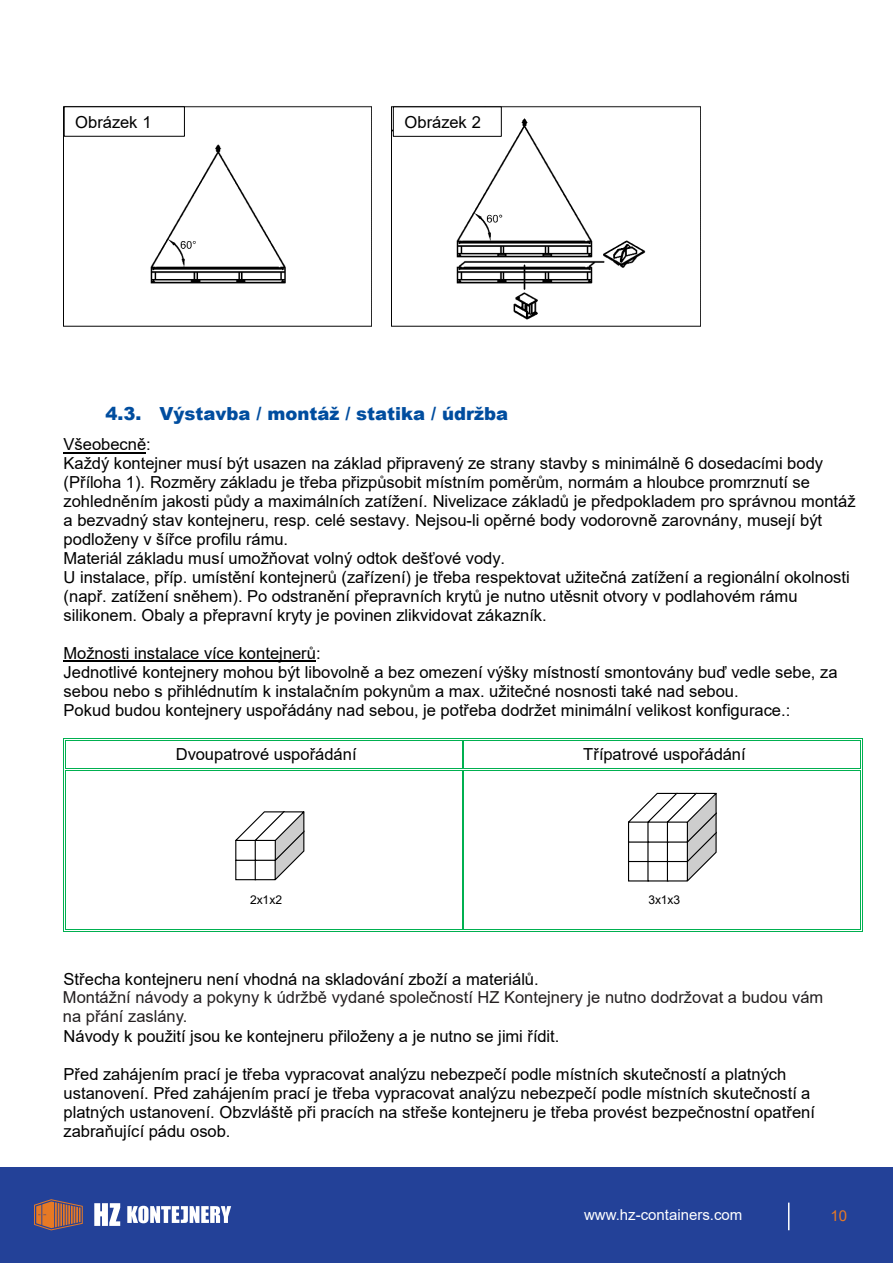
<style>
.page{position:relative;width:893px;height:1263px;background:#fff}
.page>*{position:absolute;margin:0;border:0;box-sizing:border-box;transform-origin:0 0}
.t1{font:900 18px "Arial";color:#004d9f}
.t2{font:16.5px/18.9px "Arial";color:#000}
.t3{font:16.5px/19.8px "Arial";color:#231f20}
.t4{font:15px "Arial";color:#fff}
.t5{font:15px "Arial";color:#e67925}
.t6{font:12px "Arial";letter-spacing:-.005em;color:#000}
</style>
<div class="page">
<hr style="left:64px;top:452px;width:82px;height:1px;background:#000">
<hr style="left:64px;top:661px;width:252px;height:1px;background:#000">
<hr style="left:66px;top:738px;width:396px;height:1px;background:#00b050">
<hr style="left:66px;top:740px;width:396px;height:1px;background:#00b050">
<hr style="left:464px;top:738px;width:396px;height:1px;background:#00b050">
<hr style="left:464px;top:740px;width:396px;height:1px;background:#00b050">
<svg style="left:64px;top:738px;width:2px;height:33px"></svg>
<hr style="left:66px;top:769px;width:396px;height:1px;background:#00b050">
<hr style="left:66px;top:770px;width:396px;height:1px;background:#00b050">
<svg style="left:462px;top:738px;width:2px;height:33px"></svg>
<hr style="left:464px;top:769px;width:396px;height:1px;background:#00b050">
<hr style="left:464px;top:770px;width:396px;height:1px;background:#00b050">
<svg style="left:860px;top:738px;width:3px;height:33px"></svg>
<hr style="left:65px;top:771px;width:1px;height:158px;background:#00b050">
<hr style="left:64px;top:771px;width:1px;height:158px;background:#00b050">
<hr style="left:66px;top:931px;width:396px;height:1px;background:#00b050">
<hr style="left:66px;top:929px;width:396px;height:1px;background:#00b050">
<hr style="left:463px;top:771px;width:1px;height:158px;background:#00b050">
<hr style="left:462px;top:771px;width:1px;height:158px;background:#00b050">
<hr style="left:464px;top:931px;width:396px;height:1px;background:#00b050">
<hr style="left:464px;top:929px;width:396px;height:1px;background:#00b050">
<hr style="left:862px;top:771px;width:1px;height:158px;background:#00b050">
<hr style="left:860px;top:771px;width:1px;height:158px;background:#00b050">
<img style="left:64px;top:106px;width:308px;height:221px">
<img style="left:392px;top:106px;width:308px;height:221px">
<svg style="left:235px;top:811px;width:70px;height:70px"></svg>
<svg style="left:628px;top:792px;width:89px;height:90px"></svg>
<div style="left:64px;top:107px;width:120px;height:29px;background:#fff"></div>
<div style="left:64px;top:106px;width:121px;height:31px;border:1px solid #000"></div>
<div style="left:393px;top:107px;width:108px;height:29px;background:#fff"></div>
<div style="left:393px;top:106px;width:109px;height:31px;border:1px solid #000"></div>
<div style="left:0;top:1167px;width:893px;height:96px;background:#234198"></div>
<svg style="left:94px;top:1203px;width:26px;height:23px"></svg>
<svg style="left:127px;top:1206px;width:104px;height:17px"></svg>
<svg style="left:34px;top:1199px;width:49px;height:31px"></svg>
<svg style="left:788px;top:1202px;width:1px;height:28px"></svg>
<p class="t2" style="left:75px;top:112px;width:78px">Obrázek 1</p>
<p class="t2" style="left:405px;top:113px;width:78px">Obrázek 2</p>
<p class="t1" style="left:105px;top:401px;width:404px">4.3. Výstavba / montáž / statika / údržba</p>
<p class="t2" style="left:64px;top:435px;width:794px">Všeobecně:<br>Každý kontejner musí být usazen na základ připravený ze strany stavby s minimálně 6 dosedacími body (Příloha 1). Rozměry základu je třeba přizpůsobit místním poměrům, normám a hloubce promrznutí se zohledněním jakosti půdy a maximálních zatížení. Nivelizace základů je předpokladem pro správnou montáž a bezvadný stav kontejneru, resp. celé sestavy. Nejsou-li opěrné body vodorovně zarovnány, musejí být podloženy v šířce profilu rámu.<br>Materiál základu musí umožňovat volný odtok dešťové vody.<br>U instalace, příp. umístění kontejnerů (zařízení) je třeba respektovat užitečná zatížení a regionální okolnosti (např. zatížení sněhem). Po odstranění přepravních krytů je nutno utěsnit otvory v podlahovém rámu silikonem. Obaly a přepravní kryty je povinen zlikvidovat zákazník.</p>
<p class="t2" style="left:64px;top:643px;width:775px">Možnosti instalace více kontejnerů:<br>Jednotlivé kontejnery mohou být libovolně a bez omezení výšky místností smontovány buď vedle sebe, za sebou nebo s přihlédnutím k instalačním pokynům a max. užitečné nosnosti také nad sebou.<br>Pokud budou kontejnery uspořádány nad sebou, je potřeba dodržet minimální velikost konfigurace.:</p>
<p class="t2" style="left:176px;top:745px;width:182px">Dvoupatrové uspořádání</p>
<p class="t2" style="left:583px;top:745px;width:164px">Třípatrové uspořádání</p>
<p class="t6" style="left:250px;top:891px;width:33px">2x1x2</p>
<p class="t6" style="left:648px;top:891px;width:33px">3x1x3</p>
<p class="t2" style="left:64px;top:969px;width:477px">Střecha kontejneru není vhodná na skladování zboží a materiálů.</p>
<p class="t2" style="left:478px;top:988px;width:361px">CONTAINEX je nutno dodržovat a budou vám na</p>
<p class="t2" style="left:64px;top:1007px;width:104px">přání zaslány.</p>
<p class="t2" style="left:64px;top:1026px;width:497px">Návody k použití jsou ke kontejneru přiloženy a je nutno se jimi řídit.</p>
<p class="t2" style="left:64px;top:1064px;width:753px">Před zahájením prací je třeba vypracovat analýzu nebezpečí podle místních skutečností a platných ustanovení. Před zahájením prací je třeba vypracovat analýzu nebezpečí podle místních skutečností a platných ustanovení. Obzvláště při pracích na střeše kontejneru je třeba provést bezpečnostní opatření zabraňující pádu osob.</p>
<p class="t3" style="left:63px;top:987px;width:762px">Montážní návody a pokyny k údržbě vydané společností HZ Kontejnery je nutno dodržovat a budou vám na přání zaslány.</p>
<p class="t4" style="left:584px;top:1204px;width:160px">www.hz-containers.com</p>
<p class="t5" style="left:831px;top:1205px;width:18px">10</p>
</div>
